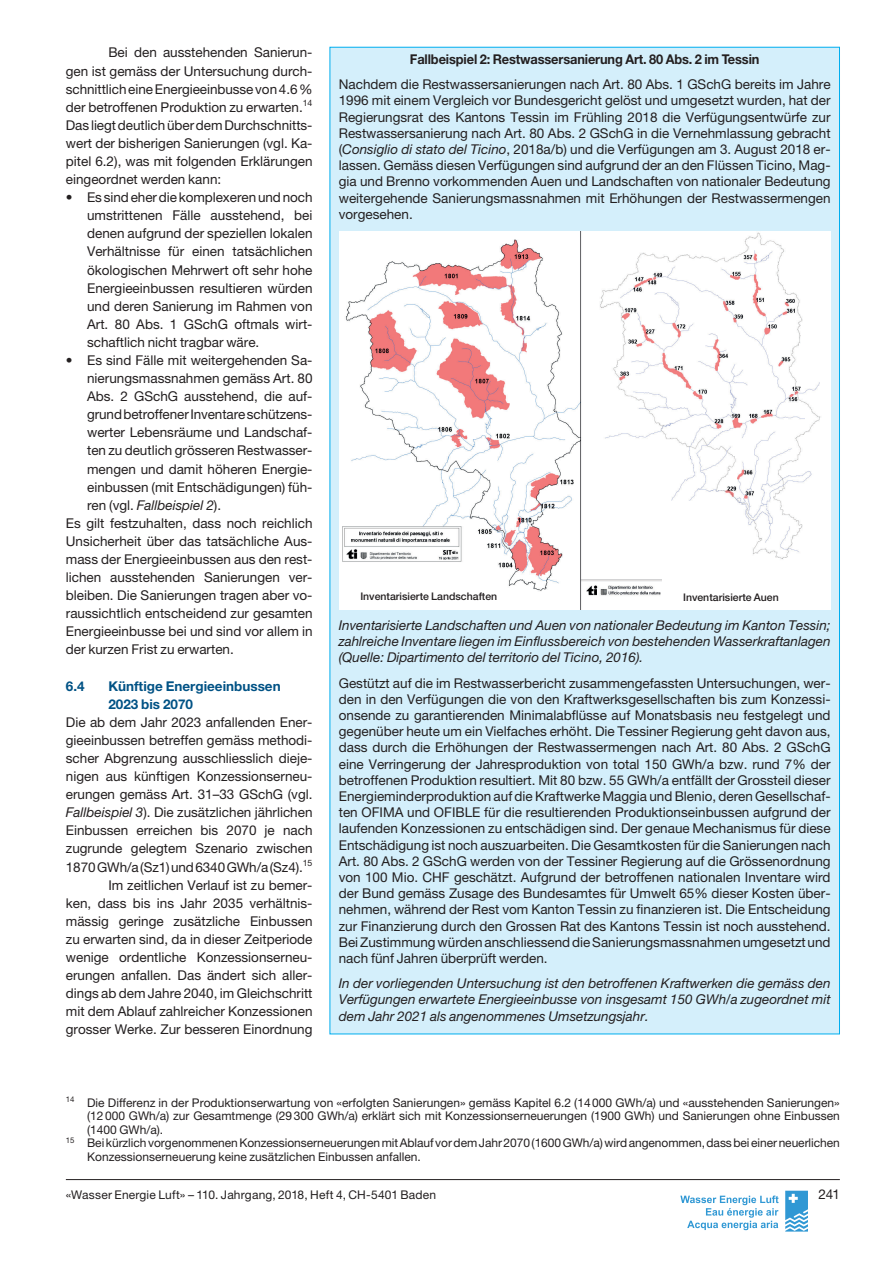
<style>
.page{position:relative;width:893px;height:1263px;background:#fff}
.page>*{position:absolute;margin:0;border:0;box-sizing:border-box;transform-origin:0 0}
.t1{font:13.5px/18.1px "Helvetica Neue";color:#231f20;text-align:justify}
.t2{font:italic 13.5px/16.2px "Helvetica Neue";color:#231f20;text-align:justify}
.t3{font:700 13.5px "Helvetica Neue";letter-spacing:-.01em;color:#231f20;scale:.95 1}
.t4{font:700 13.5px/18.1px "Helvetica Neue";color:#005285}
.t5{font:12px "Helvetica Neue";color:#231f20}
.t6{font:500 10.5px "Helvetica Neue";color:#231f20}
.s1{font-style:normal}
.s2{font-style:italic}
</style>
<div class="page">
<hr style="left:66px;top:1179px;width:774px;height:1px;background:#231f20">
<svg style="left:785px;top:1191px;width:23px;height:41px"></svg>
<svg style="left:680px;top:1196px;width:98px;height:34px"></svg>
<div style="left:330px;top:47px;width:509px;height:987px;background:#d4effb"></div>
<img style="left:339px;top:232px;width:491px;height:378px">
<div style="left:662px;top:575px;width:168px;height:35px;background:#fff"></div>
<p class="t1" style="left:66px;top:45px;width:248px;text-indent:43px">Bei den ausstehenden Sanierun&shy;gen ist gemäss der Untersuchung durch&shy;schnittlich eine Energieeinbusse von 4.6 % der betroffenen Produktion zu erwarten.<sup>14<br></sup>Das liegt deutlich über dem Durchschnitts&shy;wert der bisherigen Sanierungen (vgl. Ka&shy;pitel 6.2), was mit folgenden Erklärungen eingeordnet werden kann:</p>
<p class="t1" style="left:87px;top:190px;width:227px;text-indent:-21px">• Es sind eher die komplexeren und noch umstrittenen Fälle ausstehend, bei denen aufgrund der speziellen lokalen Verhältnisse für einen tatsächlichen ökologischen Mehrwert oft sehr hohe Energieeinbussen resultieren würden und deren Sanierung im Rahmen von Art. 80 Abs. 1 GSchG oftmals wirt&shy;schaftlich nicht tragbar wäre.</p>
<p class="t1" style="left:66px;top:352px;width:248px">• Es sind Fälle mit weitergehenden Sa-</p>
<p class="t1" style="left:87px;top:371px;width:227px">nierungsmassnahmen gemäss Art. 80</p>
<p class="t1" style="left:87px;top:389px;width:227px">Abs. 2 GSchG ausstehend, die auf-</p>
<p class="t1" style="left:87px;top:407px;width:227px">grund betroffener Inventare schützens-</p>
<p class="t1" style="left:87px;top:425px;width:227px">werter Lebensräume und Landschaf-</p>
<p class="t1" style="left:87px;top:443px;width:227px">ten zu deutlich grösseren Restwasser-</p>
<p class="t1" style="left:87px;top:461px;width:227px">mengen und damit höheren Energie-</p>
<p class="t1" style="left:87px;top:479px;width:227px">einbussen (mit Entschädigungen) füh-</p>
<p class="t2" style="left:87px;top:498px;width:135px"><span class="s1">ren (vgl.</span> Fallbeispiel 2<span class="s1">).</span></p>
<p class="t1" style="left:66px;top:515px;width:248px">Es gilt festzuhalten, dass noch reichlich</p>
<p class="t1" style="left:66px;top:533px;width:248px">Unsicherheit über das tatsächliche Aus-</p>
<p class="t1" style="left:66px;top:551px;width:248px">mass der Energieeinbussen aus den rest-</p>
<p class="t1" style="left:66px;top:570px;width:248px">lichen ausstehenden Sanierungen ver-</p>
<p class="t1" style="left:66px;top:588px;width:248px">bleiben. Die Sanierungen tragen aber vo-</p>
<p class="t1" style="left:66px;top:606px;width:248px">raussichtlich entscheidend zur gesamten</p>
<p class="t1" style="left:66px;top:624px;width:248px">Energieeinbusse bei und sind vor allem in</p>
<p class="t1" style="left:66px;top:642px;width:169px">der kurzen Frist zu erwarten.</p>
<p class="t4" style="left:66px;top:678px;width:20px">6.4</p>
<p class="t4" style="left:108px;top:678px;width:174px">Künftige Energieeinbussen<br>2023 bis 2070</p>
<p class="t1" style="left:66px;top:714px;width:248px;text-align:right">Die ab dem Jahr 2023 anfallenden Ener&shy;gieeinbussen betreffen gemäss methodi&shy;scher Abgrenzung ausschliesslich dieje&shy;nigen aus künftigen Konzessionserneu&shy;erungen gemäss Art. 31–33 GSchG (vgl.<br><span class="s2">Fallbeispiel 3</span>). Die zusätzlichen jährlichen Einbus sen erreichen bis 2070 je nach zugrunde gelegtem Szenario zwischen 1870 GWh/a (Sz1) und 6340 GWh/a (Sz4).<sup>15<br></sup>Im zeitlichen Verlauf ist zu bemer-<br>ken, dass bis ins Jahr 2035 verhältnis&shy;mässig geringe zusätzliche Einbussen zu erwarten sind, da in dieser Zeitperiode wenige ordentliche Konzessionserneu&shy;erungen anfallen. Das ändert sich aller&shy;dings ab dem Jahre 2040, im Gleichschritt mit dem Ablauf zahlreicher Konzessionen grosser Werke. Zur besseren Einordnung</p>
<p class="t3" style="left:410px;top:54px;width:369px">Fallbeispiel 2: Restwassersanierung Art. 80 Abs. 2 im Tessin</p>
<p class="t1" style="left:339px;top:78px;width:493px;line-height:16.2px">Nachdem die Restwassersanierungen nach Art. 80 Abs. 1 GSchG bereits im Jahre 1996 mit einem Vergleich vor Bundesgericht gelöst und umgesetzt wurden, hat der Regierungsrat des Kantons Tessin im Frühling 2018 die Verfügungsentwürfe zur Restwassersanierung nach Art. 80 Abs. 2 GSchG in die Vernehmlassung gebracht (<span class="s2">Consiglio di stato del Ticino</span>, 2018a/b) und die Verfügungen am 3. August 2018 er&shy;lassen. Gemäss diesen Verfügungen sind aufgrund der an den Flüssen Ticino, Mag&shy;gia und Brenno vorkommenden Auen und Landschaften von nationaler Bedeutung weitergehende Sanierungsmassnahmen mit Erhöhungen der Restwassermengen vorgesehen.</p>
<p class="t6" style="left:360px;top:592px;width:138px">Inventarisierte Landschaften</p>
<p class="t6" style="left:683px;top:594px;width:97px">Inventarisierte Auen</p>
<p class="t2" style="left:339px;top:618px;width:493px">Inventarisierte Landschaften und Auen von nationaler Bedeutung im Kanton Tessin; zahlreiche Inventare liegen im Einflussbereich von bestehenden Wasserkraftanlagen (Quelle: Dipartimento del territorio del Ticino, 2016).</p>
<p class="t1" style="left:339px;top:676px;width:493px;line-height:16.2px">Gestützt auf die im Restwasserbericht zusammengefassten Untersuchungen, wer&shy;den in den Verfügungen die von den Kraftwerksgesellschaften bis zum Konzessi&shy;onsende zu garantierenden Minimalabflüsse auf Monatsbasis neu festgelegt und gegenüber heute um ein Vielfaches erhöht. Die Tessiner Regierung geht davon aus, dass durch die Erhöhungen der Restwassermengen nach Art. 80 Abs. 2 GSchG eine Verringerung der Jahresproduktion von total 150 GWh/a bzw. rund 7% der betroffenen Produktion resultiert. Mit 80 bzw. 55 GWh/a entfällt der Grossteil dieser Energieminderproduktion auf die Kraftwerke Maggia und Blenio, deren Gesellschaf&shy;ten OFIMA und OFIBLE für die resultierenden Produktionseinbussen aufgrund der laufenden Konzessionen zu entschädigen sind. Der genaue Mechanismus für diese Entschädigung ist noch auszuarbeiten. Die Gesamtkosten für die Sanierungen nach Art. 80 Abs. 2 GSchG werden von der Tessiner Regierung auf die Grössenordnung von 100 Mio. CHF geschätzt. Aufgrund der betroffenen nationalen Inventare wird der Bund gemäss Zusage des Bundesamtes für Umwelt 65% dieser Kosten über&shy;nehmen, während der Rest vom Kanton Tessin zu finanzieren ist. Die Entscheidung zur Finanzierung durch den Grossen Rat des Kantons Tessin ist noch ausstehend.<br>Bei Zustimmung würden anschliessend die Sanierungsmassnahmen umgesetzt und nach fünf Jahren überprüft werden.</p>
<p class="t2" style="left:339px;top:977px;width:493px">In der vorliegenden Untersuchung ist den betroffenen Kraftwerken die gemäss den Verfügungen erwartete Energieeinbusse von insgesamt 150 GWh/a zugeordnet mit dem Jahr 2021 als angenommenes Umsetzungsjahr.</p>
<p class="t5" style="left:66px;top:1098px;width:775px"><sup>14</sup> Die Differenz in der Produktionserwartung von «erfolgten Sanierungen» gemäss Kapitel 6.2 (14 000 GWh/a) und «ausstehenden Sanierungen»</p>
<p class="t5" style="left:87px;top:1112px;width:754px">(12 000 GWh/a) zur Gesamtmenge (29 300 GWh/a) erklärt sich mit Konzessionserneuerungen (1900 GWh) und Sanierungen ohne Einbussen</p>
<p class="t5" style="left:87px;top:1125px;width:78px">(1400 GWh/a).</p>
<p class="t5" style="left:66px;top:1139px;width:775px"><sup>15</sup> Bei kürzlich vorgenommenen Konzessionserneuerungen mit Ablauf vor dem Jahr 2070 (1600 GWh/a) wird angenommen, dass bei einer neuerlichen</p>
<p class="t5" style="left:87px;top:1152px;width:335px">Konzessionserneuerung keine zusätzlichen Einbussen anfallen.</p>
<p class="t5" style="left:66px;top:1191px;width:372px">«Wasser Energie Luft» – 110. Jahrgang, 2018, Heft 4, CH-5401 Baden</p>
<p class="t1" style="left:818px;top:1187px;width:23px">241</p>
</div>
